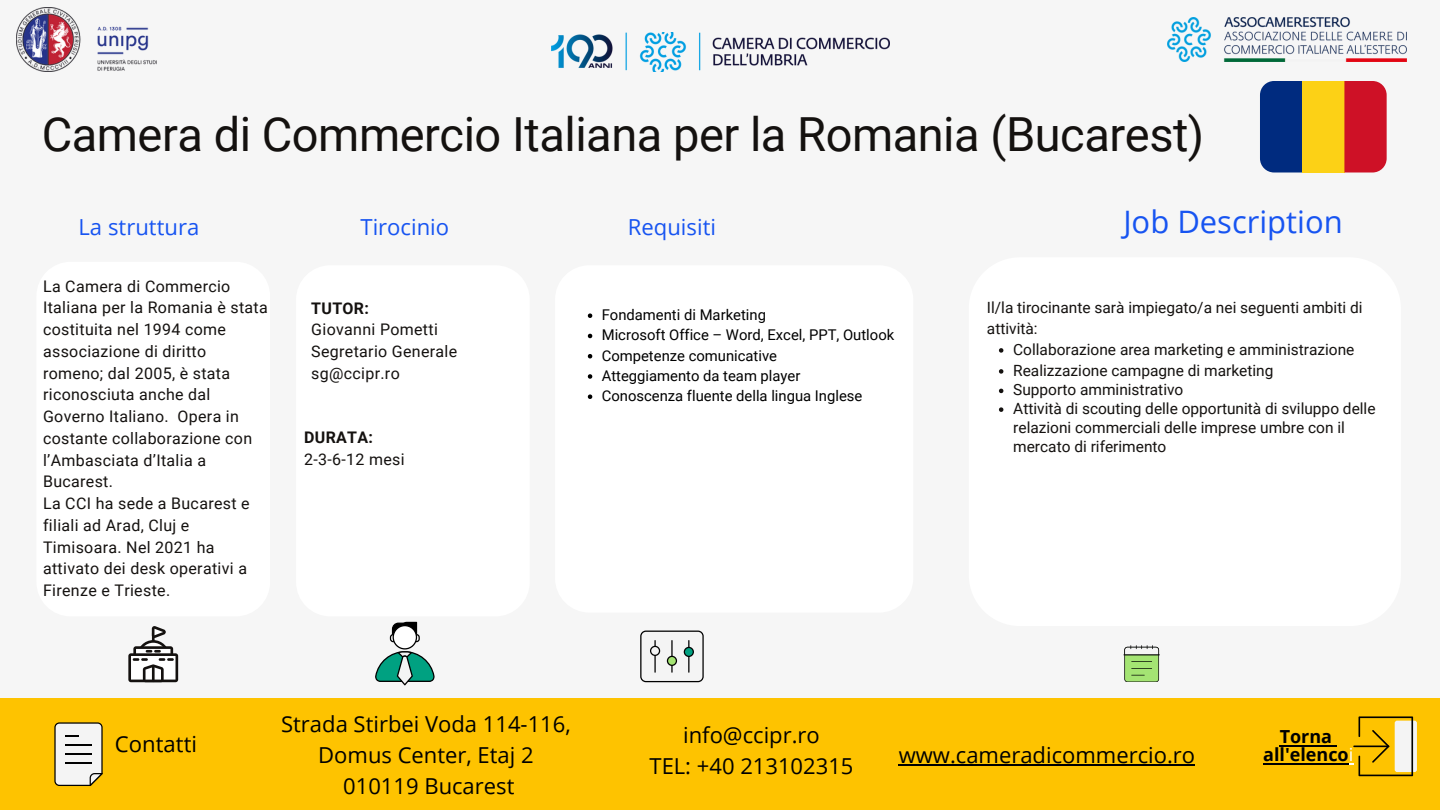
<style>
.page{position:relative;width:1440px;height:810px;background:#f6f6f6}
.page>*{position:absolute;margin:0;border:0;box-sizing:border-box;transform-origin:0 0}
.t1{font:47px "Roboto";letter-spacing:-.01em;color:#14110f}
.t2{font:31px "Open Sans";color:#1754f1}
.t3{font:22.1px "Open Sans";color:#1754f1}
.t4{font:22.1px "Open Sans";color:#000}
.t5{font:22px/30.8px "Open Sans";color:#000;text-align:center}
.t6{font:700 18px/18px "Open Sans";color:#000;text-align:center}
.t7{font:16px/21.8px "Roboto";letter-spacing:.02em;color:#14110f}
.t8{font:700 16px "Roboto";letter-spacing:.02em;color:#14110f}
.t9{font:15.5px/18.8px "Roboto";color:#14110f}
.t10{font:14.8px "Roboto";color:#000}
.s1{font-weight:400;color:#fff}
</style>
<div class="page">
<div style="left:36px;top:262px;width:234px;height:354px;background:#fff;border-radius:34px"></div>
<div style="left:969px;top:257px;width:432px;height:369px;background:#fff;border-radius:51px"></div>
<div style="left:555px;top:265px;width:358px;height:348px;background:#fff;border-radius:34px"></div>
<div style="left:296px;top:265px;width:234px;height:351px;background:#fff;border-radius:34px"></div>
<div style="left:1px;top:698px;width:1439px;height:112px;background:#fec300"></div>
<svg style="left:375px;top:622px;width:60px;height:63px"></svg>
<svg style="left:128px;top:626px;width:50px;height:56px"></svg>
<svg style="left:640px;top:631px;width:64px;height:51px"></svg>
<hr style="left:1123px;top:655px;width:37px;height:1px;background:#000">
<svg style="left:1124px;top:645px;width:35px;height:37px"></svg>
<svg style="left:54px;top:722px;width:48px;height:64px;background:#d1cec6"></svg>
<img style="left:1168px;top:18px;width:239px;height:43px">
<img style="left:17px;top:8px;width:139px;height:63px">
<div style="left:1260px;top:81px;width:42px;height:91px;background:#002b7f"></div>
<div style="left:1302px;top:81px;width:42px;height:92px;background:#fcd116"></div>
<div style="left:1344px;top:81px;width:43px;height:91px;background:#ce1126"></div>
<svg style="left:588px;top:313px;width:4px;height:5px"></svg>
<svg style="left:588px;top:334px;width:4px;height:4px"></svg>
<svg style="left:588px;top:354px;width:4px;height:4px"></svg>
<svg style="left:588px;top:374px;width:4px;height:5px"></svg>
<svg style="left:588px;top:394px;width:4px;height:5px"></svg>
<hr style="left:899px;top:765px;width:296px;height:1px;background:#000">
<svg style="left:999px;top:348px;width:4px;height:5px"></svg>
<svg style="left:999px;top:369px;width:4px;height:5px"></svg>
<svg style="left:999px;top:389px;width:4px;height:4px"></svg>
<svg style="left:999px;top:407px;width:4px;height:5px"></svg>
<div style="left:1395px;top:721px;width:22px;height:51px;background:linear-gradient(to bottom,#e9e9e9,#e9e9e9);border-radius:2px"></div>
<hr style="left:1353px;top:746px;width:36px;height:1px;background:#000">
<svg style="left:1359px;top:716px;width:54px;height:60px"></svg>
<hr style="left:1280px;top:745px;width:52px;height:1px;background:#000">
<hr style="left:1263px;top:763px;width:86px;height:1px;background:#000">
<img style="left:552px;top:32px;width:337px;height:39px">
<p class="t1" style="left:42px;top:107px;width:1164px">Camera di Commercio Italiana per la Romania (Bucarest)</p>
<p class="t3" style="left:79px;top:212px;width:122px">La struttura</p>
<p class="t3" style="left:360px;top:212px;width:90px">Tirocinio</p>
<p class="t3" style="left:628px;top:212px;width:90px">Requisiti</p>
<p class="t2" style="left:1123px;top:200px;width:221px">Job Description</p>
<p class="t7" style="left:43px;top:275px;width:226px">La Camera di Commercio<br>Italiana per la Romania è stata costituita nel 1994 come associazione di diritto romeno; dal 2005, è stata riconosciuta anche dal<br>Governo Italiano. Opera in costante collaborazione con l’Ambasciata d’Italia a<br>Bucarest.</p>
<p class="t7" style="left:43px;top:493px;width:208px">La CCI ha sede a Bucarest e filiali ad Arad, Cluj e<br>Timisoara. Nel 2021 ha attivato dei desk operativi a<br>Firenze e Trieste.</p>
<h1 class="t8" style="left:311px;top:299px;width:59px">TUTOR:</h1>
<p class="t7" style="left:311px;top:319px;width:128px">Giovanni Pometti</p>
<h3 class="t7" style="left:311px;top:341px;width:148px">Segretario Generale</h3>
<h3 class="t7" style="left:311px;top:362px;width:90px">sg@ccipr.ro</h3>
<h3 class="t8" style="left:304px;top:428px;width:70px">DURATA:</h3>
<h2 class="t7" style="left:304px;top:449px;width:102px">2-3-6-12 mesi</h2>
<p class="t10" style="left:602px;top:307px;width:166px">Fondamenti di Marketing</p>
<p class="t10" style="left:602px;top:327px;width:294px">Microsoft Office – Word, Excel, PPT, Outlook</p>
<p class="t10" style="left:602px;top:347px;width:177px">Competenze comunicative</p>
<p class="t10" style="left:602px;top:367px;width:200px">Atteggiamento da team player</p>
<p class="t10" style="left:602px;top:388px;width:262px">Conoscenza fluente della lingua Inglese</p>
<p class="t9" style="left:987px;top:297px;width:377px;line-height:21px">Il/la tirocinante sarà impiegato/a nei seguenti ambiti di attività:</p>
<p class="t9" style="left:1013px;top:340px;width:343px">Collaborazione area marketing e amministrazione</p>
<p class="t9" style="left:1013px;top:361px;width:262px">Realizzazione campagne di marketing</p>
<p class="t9" style="left:1013px;top:381px;width:172px">Supporto amministrativo</p>
<p class="t9" style="left:1013px;top:399px;width:364px">Attività di scouting delle opportunità di sviluppo delle relazioni commerciali delle imprese umbre con il mercato di riferimento</p>
<p class="t4" style="left:115px;top:728px;width:84px">Contatti</p>
<p class="t5" style="left:281px;top:709px;width:291px">Strada Stirbei Voda 114-116,<br>Domus Center, Etaj 2<br>010119 Bucarest</p>
<p class="t5" style="left:650px;top:720px;width:206px">info@ccipr.ro<br>TEL: +40 213102315</p>
<p class="t5" style="left:899px;top:739px;width:298px">www.cameradicommercio.ro</p>
<p class="t6" style="left:1263px;top:727px;width:92px">Torna all'elenco<span class="s1">i</span></p>
</div>
